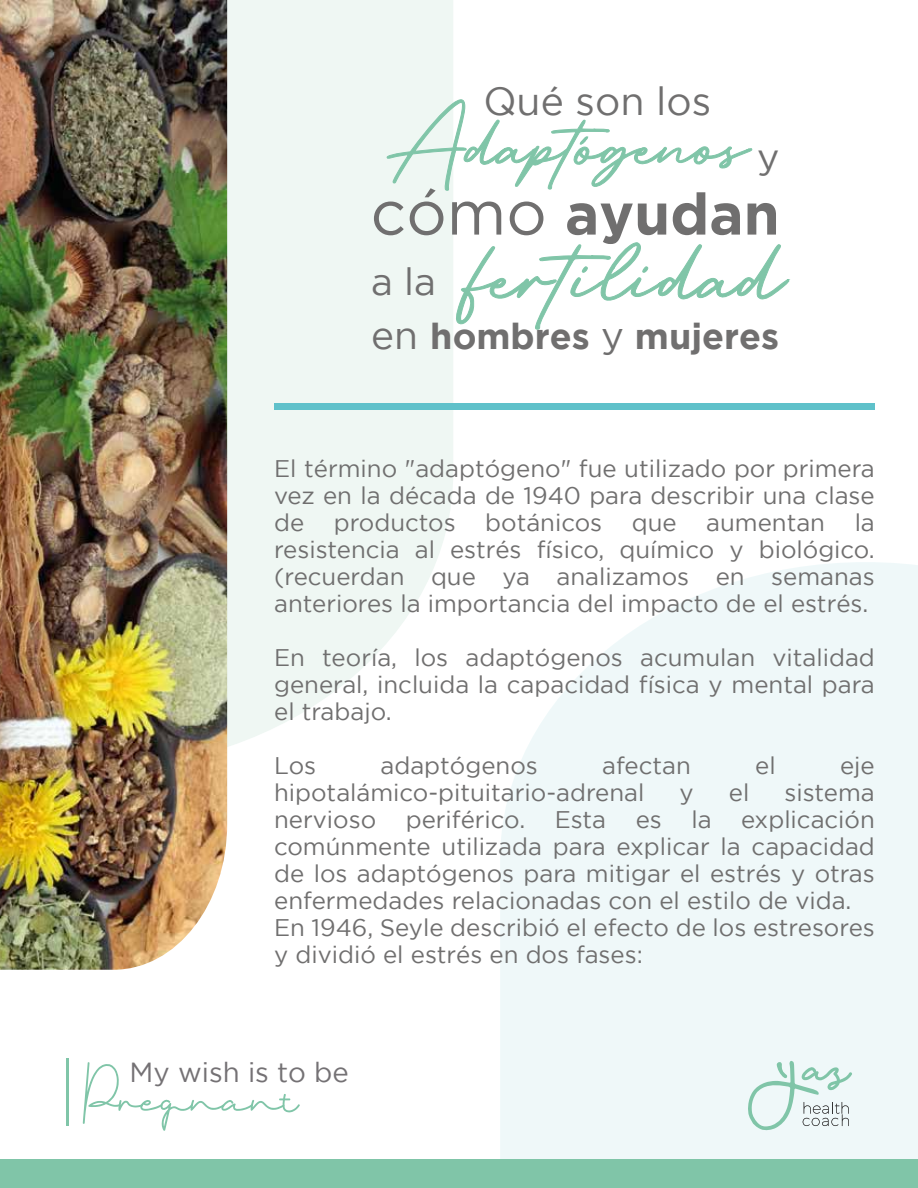
<style>
.page{position:relative;width:918px;height:1188px;background:#fff}
.page>*{position:absolute;margin:0;border:0;box-sizing:border-box;transform-origin:0 0}
.t1{font:160.65px "Retro Signature";color:#80c5a8;scale:.95 1}
.t2{font:130.95px "Retro Signature";color:#80c5a8;scale:.95 1}
.t3{font:63.3px "Badriyah Two";color:#80c5a8}
.t4{font:700 57.9px "Gotham";color:#706f6f}
.t5{font:39.15px "Gotham";color:#706f6f}
.t6{font:37.8px "Gotham";color:#706f6f}
.t7{font:700 35.85px "Gotham";color:#706f6f}
.t8{font:27.6px "Gotham";color:#747174}
.t9{font:24px/27px "Gotham";color:#706f6f;text-align:justify}
.s1{font-weight:400;font-size:62.7px}
.s2{font-weight:400;font-size:38.85px}
</style>
<div class="page">
<svg style="left:227px;top:0;width:226px;height:770px;fill:#eff7f3"></svg>
<svg style="left:500px;top:562px;width:418px;height:598px;fill:#eff8f9"></svg>
<svg style="left:747px;top:1060px;width:105px;height:71px"></svg>
<hr style="left:66px;top:1059px;width:2px;height:67px;background:#80c5a8">
<div style="left:0;top:1160px;width:918px;height:28px;background:#80c5a8"></div>
<img style="left:0;top:0;width:227px;height:970px">
<svg style="left:387px;top:99px;width:365px;height:92px"></svg>
<svg style="left:456px;top:242px;width:334px;height:88px"></svg>
<div style="left:274px;top:404px;width:601px;height:6px;background:#5fc1ca"></div>
<h3 class="t5" style="left:483px;top:79px;width:229px">Qué son los</h3>
<h2 class="t2" style="left:389px;top:69px;width:380px">Adaptógenos</h2>
<h3 class="t6" style="left:757px;top:135px;width:24px">y</h3>
<h3 class="t4" style="left:371px;top:181px;width:411px"><span class="s1">cómo</span> ayudan</h3>
<h1 class="t1" style="left:470px;top:182px;width:334px">fertilidad</h1>
<h3 class="t6" style="left:371px;top:261px;width:67px">a la</h3>
<h3 class="t7" style="left:371px;top:315px;width:410px"><span class="s2">en</span> hombres <span class="s2">y</span> mujeres</h3>
<p class="t9" style="left:274px;top:455px;width:602px">El término "adaptógeno" fue utilizado por primera vez en la década de 1940 para describir una clase de productos botánicos que aumentan la resistencia al estrés físico, químico y biológico. (recuerdan que ya analizamos en semanas anteriores la importancia del impacto de el estrés.</p>
<p class="t9" style="left:274px;top:644px;width:602px">En teoría, los adaptógenos acumulan vitalidad general, incluida la capacidad física y mental para el trabajo.</p>
<p class="t9" style="left:274px;top:752px;width:44px">Los</p>
<p class="t9" style="left:381px;top:752px;width:159px">adaptógenos</p>
<p class="t9" style="left:602px;top:752px;width:90px">afectan</p>
<p class="t9" style="left:755px;top:752px;width:22px">el</p>
<p class="t9" style="left:840px;top:752px;width:36px">eje</p>
<p class="t9" style="left:274px;top:779px;width:372px">hipotalámico-pituitario-adrenal</p>
<p class="t9" style="left:680px;top:779px;width:16px">y</p>
<p class="t9" style="left:729px;top:779px;width:22px">el</p>
<p class="t9" style="left:274px;top:779px;width:602px;text-align:left;text-indent:510px">sistema nervioso periférico. Esta es la explicación comúnmente utilizada para explicar la capacidad de los adaptógenos para mitigar el estrés y otras enfermedades relacionadas con el estilo de vida.<br>En 1946, Seyle describió el efecto de los estresores y dividió el estrés en dos fases:</p>
<p class="t8" style="left:130px;top:1057px;width:221px">My wish is to be</p>
<h3 class="t3" style="left:83px;top:1059px;width:216px">Pregnant</h3>
</div>
